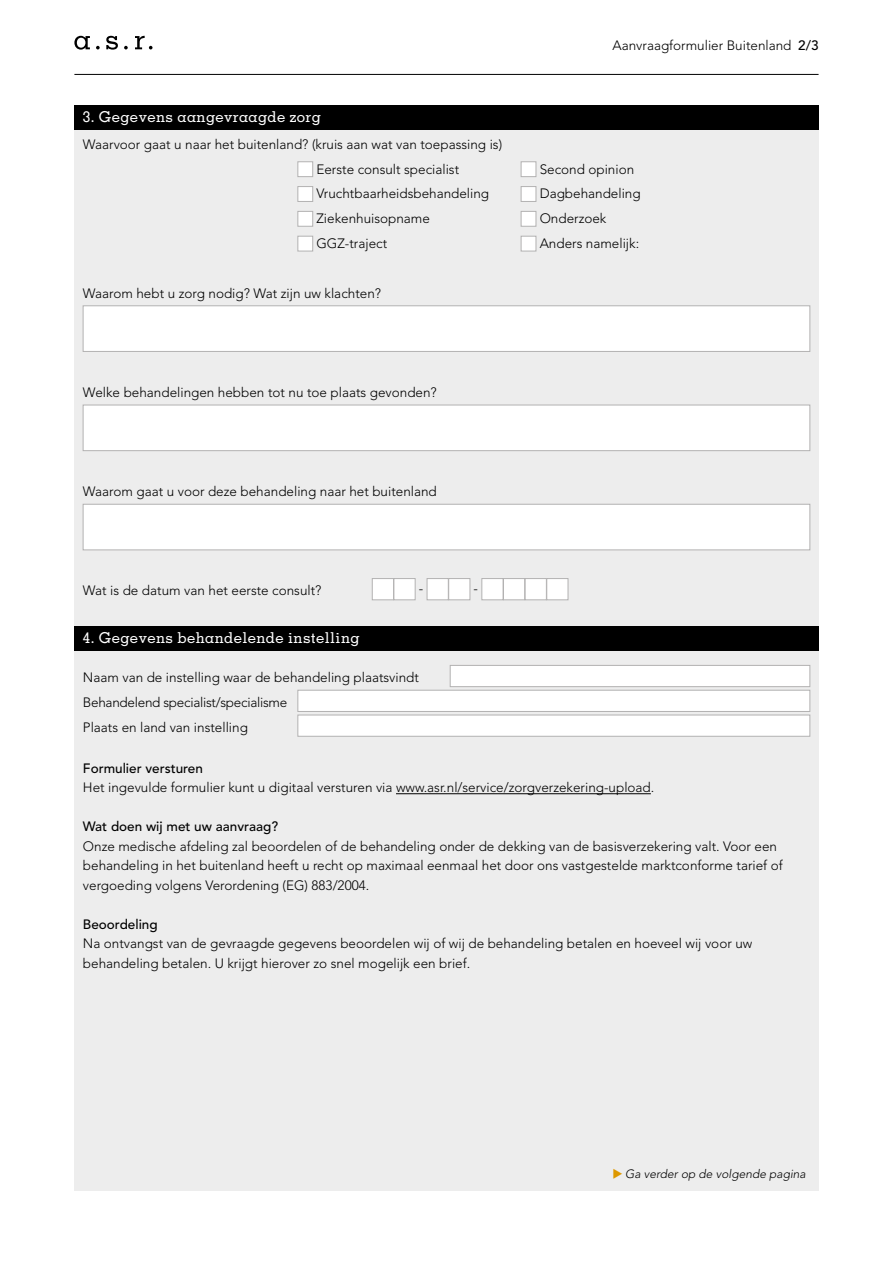
<style>
.page{position:relative;width:893px;height:1263px;background:#fff}
.page>*{position:absolute;margin:0;border:0;box-sizing:border-box;transform-origin:0 0}
.t1{font:500 15px "Memphis LT Std";letter-spacing:.025em;color:#fff}
.t2{font:300 13.5px/24.8px "Avenir LT Std";color:#000}
.t3{font:500 13.5px "Avenir LT Std";color:#000}
.t4{font:italic 300 12px "Avenir LT Std";color:#000}
.s1{font-weight:500}
</style>
<div class="page">
<hr style="left:74px;top:74px;width:745px;height:1px;background:#000">
<svg style="left:124px;top:46px;width:4px;height:3px"></svg>
<svg style="left:135px;top:36px;width:18px;height:13px"></svg>
<svg style="left:96px;top:46px;width:4px;height:3px"></svg>
<svg style="left:74px;top:36px;width:16px;height:14px"></svg>
<svg style="left:106px;top:36px;width:12px;height:14px"></svg>
<div style="left:74px;top:112px;width:745px;height:1079px;background:#ededed"></div>
<div style="left:74px;top:105px;width:745px;height:24px;background:#000"></div>
<div style="left:74px;top:626px;width:745px;height:24px;background:#000"></div>
<hr style="left:396px;top:793px;width:255px;height:1px;background:#000">
<div style="left:298px;top:162px;width:15px;height:15px;background:#fff;border:1px solid #b3b2b2"></div>
<div style="left:521px;top:162px;width:15px;height:15px;background:#fff;border:1px solid #b3b2b2"></div>
<div style="left:298px;top:186px;width:15px;height:16px;background:#fff;border:1px solid #b3b2b2"></div>
<div style="left:521px;top:186px;width:15px;height:16px;background:#fff;border:1px solid #b3b2b2"></div>
<div style="left:298px;top:211px;width:15px;height:15px;background:#fff;border:1px solid #b3b2b2"></div>
<div style="left:521px;top:211px;width:15px;height:15px;background:#fff;border:1px solid #b3b2b2"></div>
<div style="left:298px;top:236px;width:15px;height:15px;background:#fff;border:1px solid #b3b2b2"></div>
<div style="left:521px;top:236px;width:15px;height:15px;background:#fff;border:1px solid #b3b2b2"></div>
<div style="left:83px;top:306px;width:727px;height:46px;background:#fff;border:1px solid #b3b2b2"></div>
<div style="left:83px;top:405px;width:727px;height:46px;background:#fff;border:1px solid #b3b2b2"></div>
<div style="left:83px;top:504px;width:727px;height:46px;background:#fff;border:1px solid #b3b2b2"></div>
<div style="left:372px;top:578px;width:22px;height:22px;background:#fff;border:1px solid #b3b2b2"></div>
<div style="left:394px;top:578px;width:21px;height:22px;background:#fff;border:1px solid #b3b2b2"></div>
<div style="left:427px;top:578px;width:21px;height:22px;background:#fff;border:1px solid #b3b2b2"></div>
<div style="left:448px;top:578px;width:22px;height:22px;background:#fff;border:1px solid #b3b2b2"></div>
<div style="left:482px;top:578px;width:21px;height:22px;background:#fff;border:1px solid #b3b2b2"></div>
<div style="left:503px;top:578px;width:22px;height:22px;background:#fff;border:1px solid #b3b2b2"></div>
<div style="left:525px;top:578px;width:22px;height:22px;background:#fff;border:1px solid #b3b2b2"></div>
<div style="left:547px;top:578px;width:21px;height:22px;background:#fff;border:1px solid #b3b2b2"></div>
<div style="left:450px;top:665px;width:360px;height:22px;background:#fff;border:1px solid #b3b2b2"></div>
<div style="left:298px;top:690px;width:512px;height:22px;background:#fff;border:1px solid #b3b2b2"></div>
<div style="left:298px;top:715px;width:512px;height:21px;background:#fff;border:1px solid #b3b2b2"></div>
<p class="t1" style="left:83px;top:107px;width:240px">3. Gegevens aangevraagde zorg</p>
<p class="t2" style="left:316px;top:132px;width:187px;text-indent:-233px">Waarvoor gaat u naar het buitenland? (kruis aan wat van toepassing is)<br>Eerste consult specialist</p>
<p class="t2" style="left:612px;top:33px;width:208px">Aanvraagformulier Buitenland <span class="s1">2/3</span></p>
<p class="t2" style="left:540px;top:157px;width:96px">Second opinion</p>
<p class="t2" style="left:316px;top:181px;width:174px">Vruchtbaarheidsbehandeling</p>
<p class="t2" style="left:540px;top:181px;width:103px">Dagbehandeling</p>
<p class="t2" style="left:316px;top:206px;width:115px">Ziekenhuisopname</p>
<p class="t2" style="left:540px;top:206px;width:68px">Onderzoek</p>
<p class="t2" style="left:316px;top:231px;width:72px">GGZ-traject</p>
<p class="t2" style="left:540px;top:231px;width:101px">Anders namelijk:</p>
<p class="t2" style="left:83px;top:281px;width:300px">Waarom hebt u zorg nodig? Wat zijn uw klachten?</p>
<p class="t2" style="left:83px;top:380px;width:355px">Welke behandelingen hebben tot nu toe plaats gevonden?</p>
<p class="t2" style="left:83px;top:479px;width:355px">Waarom gaat u voor deze behandeling naar het buitenland</p>
<p class="t2" style="left:83px;top:578px;width:240px">Wat is de datum van het eerste consult?</p>
<p class="t2" style="left:419px;top:576px;width:6px">-</p>
<p class="t2" style="left:474px;top:576px;width:6px">-</p>
<p class="t1" style="left:83px;top:628px;width:278px">4. Gegevens behandelende instelling</p>
<p class="t2" style="left:83px;top:665px;width:338px">Naam van de instelling waar de behandeling plaatsvindt<br>Behandelend specialist/specialisme<br>Plaats en land van instelling</p>
<p class="t3" style="left:83px;top:760px;width:122px">Formulier versturen</p>
<p class="t2" style="left:83px;top:775px;width:573px">Het ingevulde formulier kunt u digitaal versturen via www.asr.nl/service/zorgverzekering-upload.</p>
<p class="t3" style="left:83px;top:819px;width:197px">Wat doen wij met uw aanvraag?</p>
<p class="t2" style="left:83px;top:836px;width:701px;line-height:19.5px">Onze medische afdeling zal beoordelen of de behandeling onder de dekking van de basisverzekering valt. Voor een behandeling in het buitenland heeft u recht op maximaal eenmaal het door ons vastgestelde marktconforme tarief of vergoeding volgens Verordening (EG) 883/2004.</p>
<p class="t3" style="left:83px;top:916px;width:76px">Beoordeling</p>
<p class="t2" style="left:83px;top:934px;width:671px;line-height:19.5px">Na ontvangst van de gevraagde gegevens beoordelen wij of wij de behandeling betalen en hoeveel wij voor uw behandeling betalen. U krijgt hierover zo snel mogelijk een brief.</p>
<p class="t4" style="left:625px;top:1167px;width:182px">Ga verder op de volgende pagina</p>
</div>
